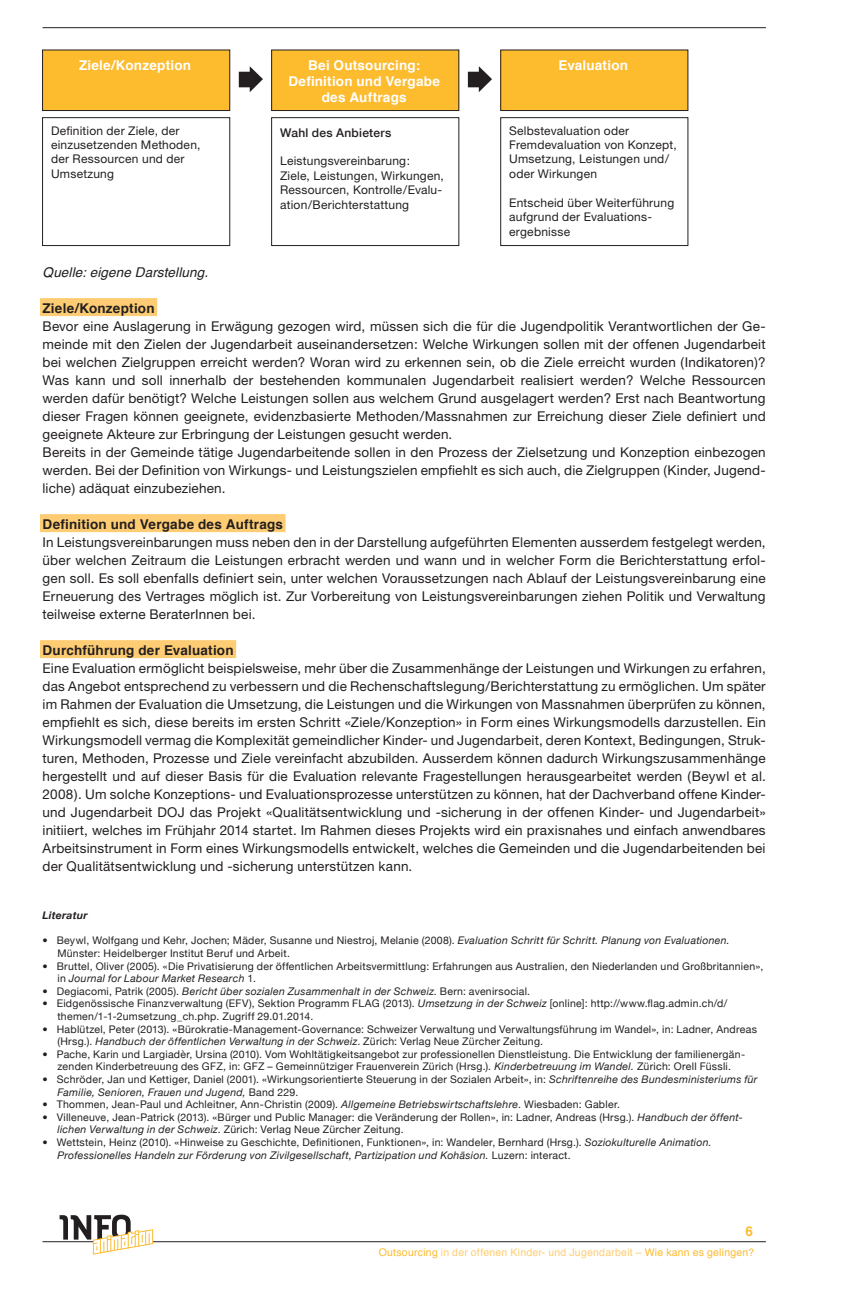
<style>
.page{position:relative;width:851px;height:1297px;background:#fff}
.page>*{position:absolute;margin:0;border:0;box-sizing:border-box;transform-origin:0 0}
.Mengen{font:13.5px/18px "Helvetica Neue";letter-spacing:.015em;color:#231f20;text-align:justify}
.TEXT_TITEL{font:700 13.5px "Helvetica";letter-spacing:.015em;color:#231f20}
.ohne_Grundlinie{font:700 13.5px/16.2px "Helvetica";letter-spacing:.015em;color:#fff;text-align:center}
.Mengen-2{font:italic 13.5px "Helvetica";letter-spacing:.01em;color:#231f20}
.t1{font:700 13.5px "Helvetica";color:#fdbb2e}
.ohne_Grundlinie-2{font:12px/14.4px "Helvetica Neue";letter-spacing:.02em;color:#231f20}
.ohne_Grundlinie-3{font:500 12px "Helvetica Neue";letter-spacing:.02em;color:#231f20}
.Einzug_OHNE_GRUNDLIN{font:10.5px/12.6px "Helvetica Neue";letter-spacing:.025em;color:#231f20}
.Einzug_OHNE_GRUNDLIN-2{font:italic 10.5px "Helvetica Neue";letter-spacing:.025em;color:#231f20}
.ohne_Grundlinie-4{font:10.5px "Helvetica";letter-spacing:.02em;color:#fecd73}
.ohne_Grundlinie-5{font:italic 700 10.5px "Helvetica Neue";letter-spacing:.025em;color:#231f20}
.s1{font-style:italic}
.s2{font-style:normal}
.s3{color:#fdbb2e}
</style>
<div class="page">
<hr style="left:43px;top:1241px;width:722px;height:1px;background:#231f20">
<svg style="left:60px;top:1215px;width:93px;height:40px"></svg>
<hr style="left:43px;top:27px;width:722px;height:1px;background:#231f20">
<div style="left:40px;top:298px;width:117px;height:18px;background:#fecd73"></div>
<div style="left:40px;top:514px;width:245px;height:18px;background:#fecd73"></div>
<div style="left:40px;top:640px;width:196px;height:18px;background:#fecd73"></div>
<div style="left:43px;top:50px;width:187px;height:61px;background:#fdbb2e"></div>
<div style="left:42px;top:50px;width:188px;height:61px;border:1px solid #231f20"></div>
<div style="left:271px;top:50px;width:188px;height:61px;background:#fdbb2e"></div>
<div style="left:271px;top:50px;width:188px;height:61px;border:1px solid #231f20"></div>
<div style="left:500px;top:50px;width:187px;height:61px;background:#fdbb2e"></div>
<div style="left:500px;top:50px;width:188px;height:61px;border:1px solid #231f20"></div>
<div style="left:42px;top:117px;width:188px;height:129px;border:1px solid #231f20"></div>
<div style="left:271px;top:117px;width:188px;height:129px;border:1px solid #231f20"></div>
<div style="left:500px;top:117px;width:188px;height:129px;border:1px solid #231f20"></div>
<svg style="left:239px;top:66px;width:24px;height:26px"></svg>
<svg style="left:468px;top:66px;width:24px;height:26px"></svg>
<p class="ohne_Grundlinie" style="left:79px;top:57px;width:114px">Ziele/Konzeption</p>
<p class="ohne_Grundlinie" style="left:308px;top:57px;width:114px">Bei Outsourcing:</p>
<p class="ohne_Grundlinie" style="left:288px;top:74px;width:153px">Definition und Vergabe des Auftrags</p>
<p class="ohne_Grundlinie-2" style="left:51px;top:123px;width:151px">Definition der Ziele, der einzusetzenden Methoden, der Ressourcen und der<br>Umsetzung</p>
<p class="ohne_Grundlinie-3" style="left:280px;top:125px;width:113px">Wahl des Anbieters</p>
<p class="ohne_Grundlinie-2" style="left:280px;top:154px;width:131px">Leistungsvereinbarung:</p>
<p class="ohne_Grundlinie-2" style="left:280px;top:168px;width:165px">Ziele, Leistungen, Wirkungen,<br>Ressourcen, Kontrolle/Evalu&shy;ation/Berichterstattung</p>
<p class="ohne_Grundlinie" style="left:558px;top:57px;width:71px">Evaluation</p>
<p class="ohne_Grundlinie-2" style="left:509px;top:123px;width:169px">Selbstevaluation oder<br>Fremdevaluation von Konzept,<br>Umsetzung, Leistungen und/ oder Wirkungen</p>
<p class="ohne_Grundlinie-2" style="left:509px;top:195px;width:166px">Entscheid über Weiterführung aufgrund der Evaluations&shy;ergebnisse</p>
<p class="Mengen-2" style="left:43px;top:261px;width:167px">Quelle: eigene Darstellung.</p>
<p class="TEXT_TITEL" style="left:43px;top:297px;width:114px">Ziele/Konzeption</p>
<p class="Mengen" style="left:43px;top:317px;width:724px">Bevor eine Auslagerung in Erwägung gezogen wird, müssen sich die für die Jugendpolitik Verantwortlichen der Ge&shy;meinde mit den Zielen der Jugendarbeit auseinandersetzen: Welche Wirkungen sollen mit der offenen Jugendarbeit bei welchen Zielgruppen erreicht werden? Woran wird zu erkennen sein, ob die Ziele erreicht wurden (Indikatoren)?<br>Was kann und soll innerhalb der bestehenden kommunalen Jugendarbeit realisiert werden? Welche Ressourcen werden dafür benötigt? Welche Leistungen sollen aus welchem Grund ausgelagert werden? Erst nach Beantwortung dieser Fragen können geeignete, evidenzbasierte Methoden/Massnahmen zur Erreichung dieser Ziele definiert und geeignete Akteure zur Erbringung der Leistungen gesucht werden.</p>
<p class="Mengen" style="left:43px;top:443px;width:724px">Bereits in der Gemeinde tätige Jugendarbeitende sollen in den Prozess der Zielsetzung und Konzeption einbezogen werden. Bei der Definition von Wirkungs- und Leistungszielen empfiehlt es sich auch, die Zielgruppen (Kinder, Jugend&shy;liche) adäquat einzubeziehen.</p>
<p class="TEXT_TITEL" style="left:43px;top:513px;width:242px">Definition und Vergabe des Auftrags</p>
<p class="Mengen" style="left:43px;top:533px;width:724px">In Leistungsvereinbarungen muss neben den in der Darstellung aufgeführten Elementen ausserdem festgelegt werden, über welchen Zeitraum die Leistungen erbracht werden und wann und in welcher Form die Berichterstattung erfol&shy;gen soll. Es soll ebenfalls definiert sein, unter welchen Voraussetzungen nach Ablauf der Leistungsvereinbarung eine Erneuerung des Vertrages möglich ist. Zur Vorbereitung von Leistungsvereinbarungen ziehen Politik und Verwaltung teilweise externe BeraterInnen bei.</p>
<p class="TEXT_TITEL" style="left:43px;top:639px;width:192px">Durchführung der Evaluation</p>
<p class="Mengen" style="left:43px;top:659px;width:724px">Eine Evaluation ermöglicht beispielsweise, mehr über die Zusammenhänge der Leistungen und Wirkungen zu erfahren, das Angebot entsprechend zu verbessern und die Rechenschaftslegung/Berichterstattung zu ermöglichen. Um später im Rahmen der Evaluation die Umsetzung, die Leistungen und die Wirkungen von Massnahmen überprüfen zu können, empfiehlt es sich, diese bereits im ersten Schritt «Ziele/Konzeption» in Form eines Wirkungsmodells darzustellen. Ein Wirkungsmodell vermag die Komplexität gemeindlicher Kinder- und Jugendarbeit, deren Kontext, Bedingungen, Struk&shy;turen, Methoden, Prozesse und Ziele vereinfacht abzubilden. Ausserdem können dadurch Wirkungszusammenhänge hergestellt und auf dieser Basis für die Evaluation relevante Fragestellungen herausgearbeitet werden (Beywl et al.<br>2008). Um solche Konzeptions- und Evaluationsprozesse unterstützen zu können, hat der Dachverband offene Kinder&shy;und Jugendarbeit DOJ das Projekt «Qualitätsentwicklung und -sicherung in der offenen Kinder- und Jugendarbeit» initiiert, welches im Frühjahr 2014 startet. Im Rahmen dieses Projekts wird ein praxisnahes und einfach anwendbares Arbeitsinstrument in Form eines Wirkungsmodells entwickelt, welches die Gemeinden und die Jugendarbeitenden bei der Qualitätsentwicklung und -sicherung unterstützen kann.</p>
<p class="ohne_Grundlinie-5" style="left:43px;top:909px;width:46px">Literatur</p>
<p class="Einzug_OHNE_GRUNDLIN" style="left:57px;top:934px;width:673px;text-indent:-15px">• Beywl, Wolfgang und Kehr, Jochen; Mäder, Susanne und Niestroj, Melanie (2008). <span class="s1">Evaluation Schritt für Schritt. Planung von Evaluationen.<br></span>Münster: Heidelberger Institut Beruf und Arbeit.</p>
<p class="Einzug_OHNE_GRUNDLIN" style="left:57px;top:959px;width:707px;text-indent:-15px">• Bruttel, Oliver (2005). «Die Privatisierung der öffentlichen Arbeitsvermittlung: Erfahrungen aus Australien, den Niederlanden und Großbritannien», in <span class="s1">Journal for Labour Market Research</span> 1.</p>
<p class="Einzug_OHNE_GRUNDLIN" style="left:43px;top:985px;width:489px">• Degiacomi, Patrik (2005). <span class="s1">Bericht über sozialen Zusammenhalt in der Schweiz</span>. Bern: avenirsocial.</p>
<p class="Einzug_OHNE_GRUNDLIN" style="left:57px;top:997px;width:671px;text-indent:-15px">• Eidgenössische Finanzverwaltung (EFV), Sektion Programm FLAG (2013). <span class="s1">Umsetzung in der Schweiz</span> [online]: http://www.flag.admin.ch/d/ themen/1-1-2umsetzung_ch.php. Zugriff 29.01.2014.</p>
<p class="Einzug_OHNE_GRUNDLIN" style="left:57px;top:1022px;width:701px;text-indent:-15px">• Hablützel, Peter (2013). «Bürokratie-Management-Governance: Schweizer Verwaltung und Verwaltungsführung im Wandel», in: Ladner, Andreas (Hrsg.). <span class="s1">Handbuch der öffentlichen Verwaltung in der Schweiz</span>. Zürich: Verlag Neue Zürcher Zeitung.</p>
<p class="Einzug_OHNE_GRUNDLIN" style="left:43px;top:1048px;width:704px;text-align:center">• Pache, Karin und Largiadèr, Ursina (2010). Vom Wohltätigkeitsangebot zur professionellen Dienstleistung. Die Entwicklung der familienergän&shy;zenden Kinderbetreuung des GFZ, in: GFZ – Gemeinnütziger Frauenverein Zürich (Hrsg.). <span class="s1">Kinderbetreuung im Wandel.</span> Zürich: Orell Füssli.</p>
<p class="Einzug_OHNE_GRUNDLIN" style="left:57px;top:1073px;width:701px;text-indent:-15px">• Schröder, Jan und Kettiger, Daniel (2001). «Wirkungsorientierte Steuerung in der Sozialen Arbeit», in: <span class="s1">Schriftenreihe des Bundesministeriums für<br>Familie, Senioren, Frauen und Jugend,</span> Band 229.</p>
<p class="Einzug_OHNE_GRUNDLIN" style="left:43px;top:1098px;width:579px">• Thommen, Jean-Paul und Achleitner, Ann-Christin (2009). <span class="s1">Allgemeine Betriebswirtschaftslehre</span>. Wiesbaden: Gabler.</p>
<p class="Einzug_OHNE_GRUNDLIN" style="left:57px;top:1111px;width:686px;text-indent:-15px">• Villeneuve, Jean-Patrick (2013). «Bürger und Public Manager: die Veränderung der Rollen», in: Ladner, Andreas (Hrsg.). <span class="s1">Handbuch der öffent&shy;lichen Verwaltung in der Schweiz</span>. Zürich: Verlag Neue Zürcher Zeitung.</p>
<p class="Einzug_OHNE_GRUNDLIN" style="left:43px;top:1136px;width:670px">• Wettstein, Heinz (2010). «Hinweise zu Geschichte, Definitionen, Funktionen», in: Wandeler, Bernhard (Hrsg.). <span class="s1">Soziokulturelle Animation.</span></p>
<p class="Einzug_OHNE_GRUNDLIN-2" style="left:57px;top:1148px;width:514px">Professionelles Handeln zur Förderung von Zivilgesellschaft, Partizipation und Kohäsion. <span class="s2">Luzern: interact.</span></p>
<p class="t1" style="left:745px;top:1220px;width:9px">6</p>
<p class="ohne_Grundlinie-4" style="left:378px;top:1244px;width:377px"><span class="s3">Outsourcing</span> in der offenen Kinder- und Jugendarbeit – <span class="s3">Wie kann es gelingen?</span></p>
</div>
